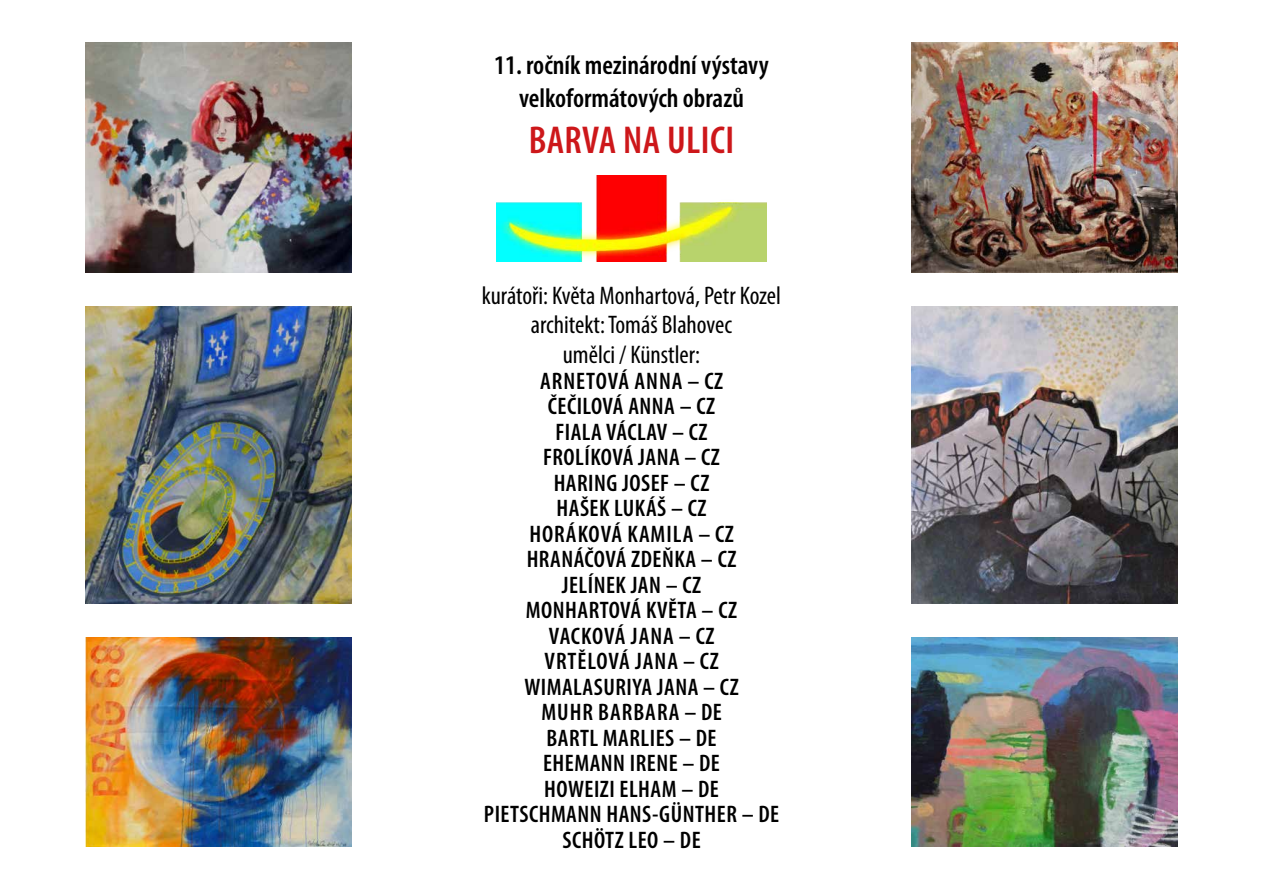
<style>
.page{position:relative;width:1263px;height:893px;background:#fff}
.page>*{position:absolute;margin:0;border:0;box-sizing:border-box;transform-origin:0 0}
.t1{font:600 condensed 39px "Myriad Pro";letter-spacing:.01em;color:#cd171a}
.t2{font:600 condensed 27px/32.4px "Myriad Pro";color:#000;text-align:center}
.t3{font:condensed 25.5px/29.5px "Myriad Pro";color:#000;text-align:center}
.t4{font:600 condensed 24px/25.5px "Myriad Pro";letter-spacing:.02em;color:#000;text-align:center}
</style>
<div class="page">
<img style="left:85px;top:43px;width:266px;height:229px">
<img style="left:912px;top:638px;width:266px;height:208px">
<img style="left:85px;top:638px;width:266px;height:208px">
<img style="left:912px;top:43px;width:266px;height:229px">
<img style="left:912px;top:306px;width:266px;height:298px">
<img style="left:85px;top:306px;width:266px;height:298px">
<img style="left:497px;top:176px;width:269px;height:85px">
<p class="t2" style="left:494px;top:49px;width:276px">11. ročník mezinárodní výstavy velkoformátových obrazů</p>
<h1 class="t1" style="left:529px;top:116px;width:207px">BARVA NA ULICI</h1>
<p class="t3" style="left:482px;top:281px;width:301px">kurátoři: Květa Monhartová, Petr Kozel architekt: Tomáš Blahovec<br>umělci / Künstler:</p>
<p class="t4" style="left:484px;top:368px;width:297px">ARNETOVÁ ANNA – CZ<br>ČEČILOVÁ ANNA – CZ<br>FIALA VÁCLAV – CZ<br>FROLÍKOVÁ JANA – CZ<br>HARING JOSEF – CZ<br>HAŠEK LUKÁŠ – CZ<br>HORÁKOVÁ KAMILA – CZ<br>HRANÁČOVÁ ZDEŇKA – CZ<br>JELÍNEK JAN – CZ<br>MONHARTOVÁ KVĚTA – CZ<br>VACKOVÁ JANA – CZ<br>VRTĚLOVÁ JANA – CZ<br>WIMALASURIYA JANA – CZ<br>MUHR BARBARA – DE<br>BARTL MARLIES – DE<br>EHEMANN IRENE – DE<br>HOWEIZI ELHAM – DE<br>PIETSCHMANN HANS-GÜNTHER – DE<br>SCHÖTZ LEO – DE</p>
</div>
